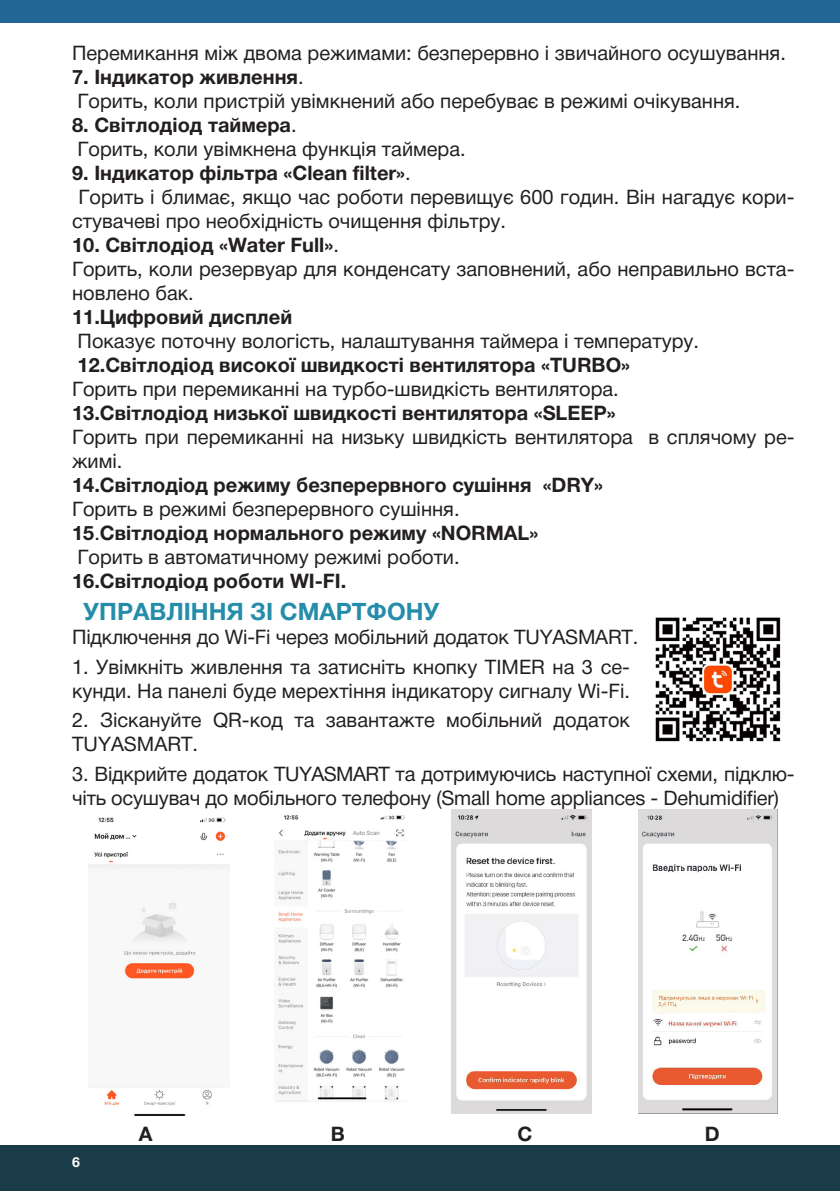
<style>
.page{position:relative;width:840px;height:1191px;background:#fff}
.page>*{position:absolute;margin:0;border:0;box-sizing:border-box;transform-origin:0 0}
.t1{font:700 24px "Helvetica Neue Cyr";color:#258daa}
.t2{font:20px/24px "Helvetica Neue Cyr";color:#231f20}
.t3{font:700 20px "Helvetica Neue Cyr";color:#231f20}
.t4{font:700 14px "Helvetica Neue Cyr";color:#fff}
.s1{font-weight:400}
</style>
<div class="page">
<img style="left:89px;top:817px;width:140px;height:298px">
<img style="left:277px;top:815px;width:128px;height:286px">
<img style="left:451px;top:809px;width:140px;height:304px">
<img style="left:638px;top:809px;width:139px;height:304px">
<img style="left:655px;top:617px;width:126px;height:125px">
<div style="left:0;top:0;width:839px;height:23px;background:#226695"></div>
<div style="left:0;top:1145px;width:839px;height:46px;background:#1a3c49"></div>
<p class="t2" style="left:72px;top:41px;width:715px">Перемикання між двома режимами: безперервно і звичайного осушування.</p>
<p class="t3" style="left:72px;top:66px;width:233px">7. Індикатор живлення<span class="s1">.</span></p>
<p class="t2" style="left:78px;top:89px;width:664px">Горить, коли пристрій увімкнений або перебуває в режимі очікування.</p>
<p class="t3" style="left:72px;top:114px;width:226px">8. Світлодіод таймера<span class="s1">.</span></p>
<p class="t2" style="left:78px;top:137px;width:389px">Горить, коли увімкнена функція таймера.</p>
<p class="t3" style="left:72px;top:162px;width:340px">9. Індикатор фільтра «Clean filter»<span class="s1">.</span></p>
<p class="t2" style="left:72px;top:185px;width:723px;text-indent:7px">Горить і блимає, якщо час роботи перевищує 600 годин. Він нагадує кори&shy;стувачеві про необхідність очищення фільтру.</p>
<p class="t3" style="left:72px;top:234px;width:268px">10. Світлодіод «Water Full»<span class="s1">.</span></p>
<p class="t2" style="left:72px;top:257px;width:723px">Горить, коли резервуар для конденсату заповнений, або неправильно вста&shy;новлено бак.</p>
<p class="t3" style="left:72px;top:306px;width:221px">11.Цифровий дисплей</p>
<p class="t2" style="left:78px;top:329px;width:622px">Показує поточну вологість, налаштування таймера і температуру.</p>
<p class="t3" style="left:78px;top:354px;width:553px">12.Світлодіод високої швидкості вентилятора «TURBO»</p>
<p class="t2" style="left:72px;top:377px;width:548px">Горить при перемиканні на турбо-швидкість вентилятора.</p>
<p class="t3" style="left:72px;top:402px;width:545px">13.Світлодіод низької швидкості вентилятора «SLEEP»</p>
<p class="t2" style="left:72px;top:425px;width:723px">Горить при перемиканні на низьку швидкість вентилятора в сплячому ре&shy;жимі.</p>
<p class="t3" style="left:72px;top:474px;width:532px">14.Світлодіод режиму безперервного сушіння «DRY»</p>
<p class="t2" style="left:72px;top:497px;width:389px">Горить в режимі безперервного сушіння.</p>
<p class="t3" style="left:72px;top:522px;width:467px">15<span class="s1">.</span>Світлодіод нормального режиму «NORMAL»</p>
<p class="t2" style="left:78px;top:545px;width:383px">Горить в автоматичному режимі роботи.</p>
<p class="t3" style="left:72px;top:570px;width:275px">16.Світлодіод роботи WI-FI.</p>
<p class="t1" style="left:83px;top:598px;width:357px">УПРАВЛІННЯ ЗІ СМАРТФОНУ</p>
<p class="t2" style="left:72px;top:625px;width:567px">Підключення до Wi-Fi через мобільний додаток TUYASMART.</p>
<p class="t2" style="left:72px;top:654px;width:559px">1. Увімкніть живлення та затисніть кнопку TIMER на 3 се&shy;кунди. На панелі буде мерехтіння індикатору сигналу Wi-Fi.</p>
<p class="t2" style="left:72px;top:708px;width:559px">2. Зіскануйте QR-код та завантажте мобільний додаток<br>TUYASMART.</p>
<p class="t2" style="left:72px;top:762px;width:723px">3. Відкрийте додаток TUYASMART та дотримуючись наступної схеми, підклю&shy;чіть осушувач до мобільного телефону (Small home appliances - Dehumidifier)</p>
<p class="t4" style="left:72px;top:1154px;width:9px">6</p>
<p class="t3" style="left:139px;top:1123px;width:15px">A</p>
<p class="t3" style="left:330px;top:1123px;width:16px">B</p>
<p class="t3" style="left:517px;top:1123px;width:16px">C</p>
<p class="t3" style="left:704px;top:1123px;width:16px">D</p>
</div>
